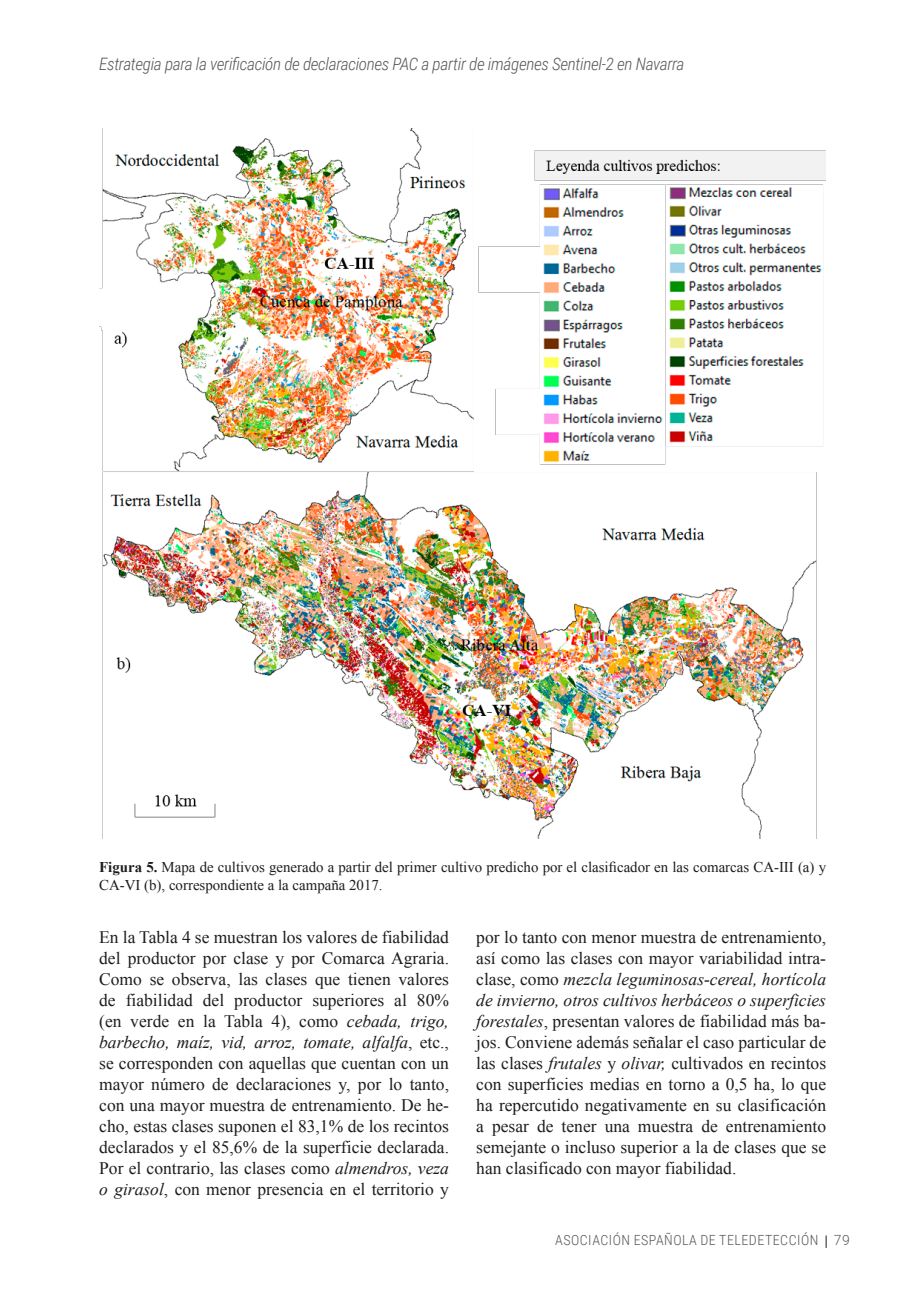
<style>
.page{position:relative;width:908px;height:1300px;background:#fff}
.page>*{position:absolute;margin:0;border:0;box-sizing:border-box;transform-origin:0 0}
.t1{font:17.5px/21px "Times New Roman";color:#1d1d1b;text-align:justify}
.t2{font:italic 300 17.15px "Roboto Condensed";letter-spacing:-.02em;color:#575756}
.t3{font:14.88px/17.8px "Times New Roman";color:#1d1d1b}
.t4{font:300 14px "Roboto Condensed";letter-spacing:.035em;color:#575756}
.t5{font:300 14px "Roboto";color:#575756}
.s1{font-weight:700}
.s2{font-style:italic}
</style>
<div class="page">
<svg style="left:826px;top:1235px;width:1px;height:13px"></svg>
<img style="left:100px;top:129px;width:726px;height:709px">
<p class="t2" style="left:99px;top:52px;width:587px">Estrategia para la verificación de declaraciones PAC a partir de imágenes Sentinel-2 en Navarra</p>
<p class="t3" style="left:99px;top:857px;width:728px"><span class="s1">Figura 5.</span> Mapa de cultivos generado a partir del primer cultivo predicho por el clasificador en las comarcas CA-III (a) y<br>CA-VI (b), correspondiente a la campaña 2017.</p>
<p class="t1" style="left:99px;top:926px;width:351px">En la Tabla 4 se muestran los valores de fiabilidad del productor por clase y por Comarca Agraria.<br>Como se observa, las clases que tienen valores de fiabilidad del productor superiores al 80% (en verde en la Tabla 4), como <span class="s2">cebada, trigo, barbecho, maíz, vid, arroz, tomate, alfalfa</span>, etc., se corresponden con aquellas que cuentan con un mayor número de declaraciones y, por lo tanto, con una mayor muestra de entrenamiento. De he&shy;cho, estas clases suponen el 83,1% de los recintos declarados y el 85,6% de la superficie declarada.<br>Por el contrario, las clases como <span class="s2">almendros, veza o girasol</span>, con menor presencia en el territorio y</p>
<p class="t1" style="left:476px;top:926px;width:351px">por lo tanto con menor muestra de entrenamiento, así como las clases con mayor variabilidad intra&shy;clase, como <span class="s2">mezcla leguminosas-cereal, hortícola de invierno, otros cultivos herbáceos o superficies forestales</span>, presentan valores de fiabilidad más ba&shy;jos. Conviene además señalar el caso particular de las clases <span class="s2">frutales</span> y <span class="s2">olivar,</span> cultivados en recintos con superficies medias en torno a 0,5 ha, lo que ha repercutido negativamente en su clasificación a pesar de tener una muestra de entrenamiento semejante o incluso superior a la de clases que se han clasificado con mayor fiabilidad.</p>
<p class="t4" style="left:555px;top:1230px;width:265px">ASOCIACIÓN ESPAÑOLA DE TELEDETECCIÓN</p>
<p class="t5" style="left:834px;top:1230px;width:18px">79</p>
</div>
